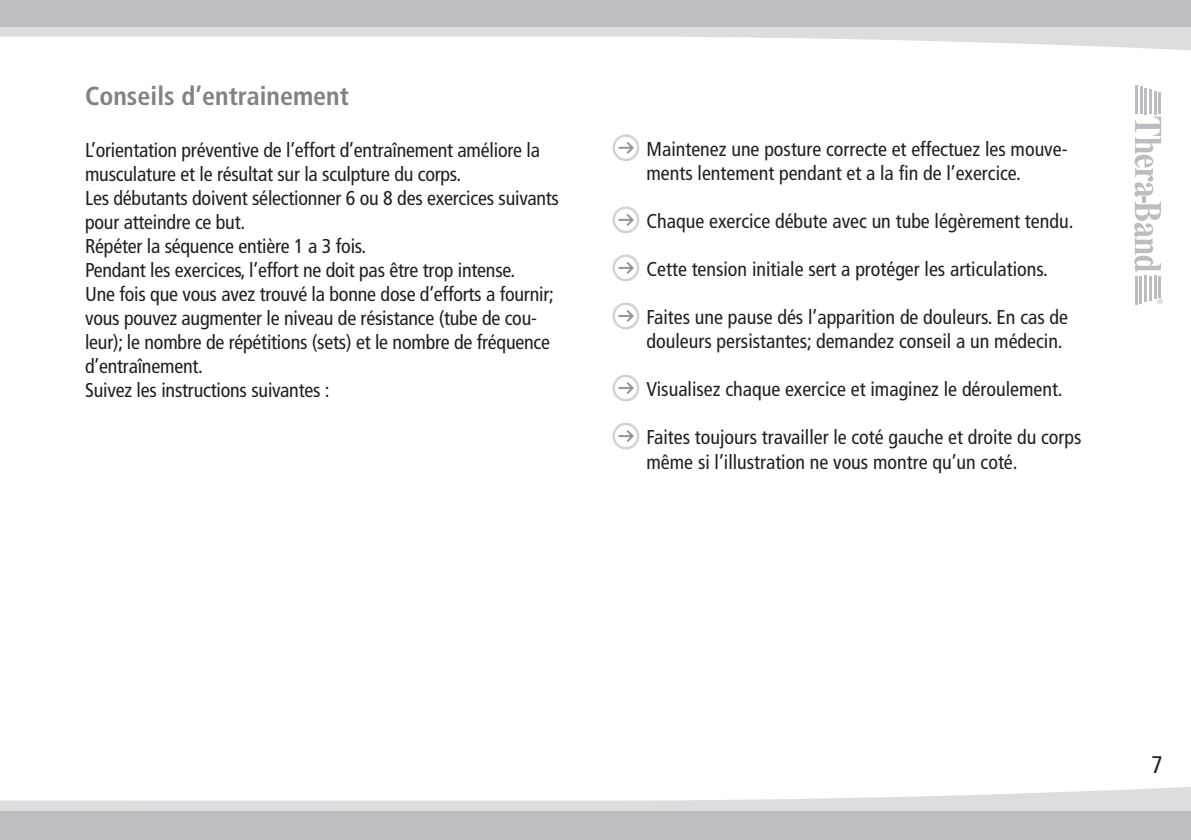
<style>
.page{position:relative;width:1191px;height:840px;background:#fff}
.page>*{position:absolute;margin:0;border:0;box-sizing:border-box;transform-origin:0 0}
.t1{font:700 condensed 26px "Frutiger";color:#808285}
.t2{font:condensed 24px "Frutiger";color:#231f20}
.t3{font:condensed 20px/24px "Frutiger";letter-spacing:-.01em;color:#231f20}
</style>
<div class="page">
<hr style="left:1135px;top:85px;width:2px;height:29px;background:#bcbdc0">
<hr style="left:1158px;top:92px;width:3px;height:22px;background:#bcbdc0">
<hr style="left:1154px;top:91px;width:2px;height:23px;background:#bcbdc0">
<hr style="left:1149px;top:89px;width:2px;height:25px;background:#bcbdc0">
<hr style="left:1144px;top:88px;width:3px;height:26px;background:#bcbdc0">
<hr style="left:1139px;top:86px;width:3px;height:28px;background:#bcbdc0">
<hr style="left:1134px;top:276px;width:3px;height:28px;background:#bcbdc0">
<hr style="left:1158px;top:276px;width:3px;height:21px;background:#bcbdc0">
<hr style="left:1153px;top:276px;width:3px;height:23px;background:#bcbdc0">
<hr style="left:1149px;top:276px;width:2px;height:24px;background:#bcbdc0">
<hr style="left:1144px;top:276px;width:3px;height:26px;background:#bcbdc0">
<hr style="left:1139px;top:276px;width:3px;height:27px;background:#bcbdc0">
<svg style="left:1157px;top:298px;width:5px;height:6px"></svg>
<svg style="left:1134px;top:116px;width:27px;height:156px"></svg>
<svg style="left:0;top:787px;width:1191px;height:24px;fill:#dcdddf"></svg>
<svg style="left:0;top:26px;width:1191px;height:25px"></svg>
<div style="left:0;top:811px;width:1191px;height:28px;background:#bcbdc0"></div>
<div style="left:0;top:0;width:1191px;height:26px;background:#bcbdc0"></div>
<svg style="left:613px;top:135px;width:25px;height:25px"></svg>
<div style="left:612px;top:134px;width:27px;height:27px;border:2px solid #d1d2d4;border-radius:50%"></div>
<svg style="left:617px;top:140px;width:18px;height:15px"></svg>
<svg style="left:613px;top:207px;width:25px;height:25px"></svg>
<div style="left:612px;top:206px;width:27px;height:27px;border:2px solid #d1d2d4;border-radius:50%"></div>
<svg style="left:617px;top:212px;width:18px;height:15px"></svg>
<svg style="left:613px;top:255px;width:25px;height:25px"></svg>
<div style="left:612px;top:254px;width:27px;height:27px;border:2px solid #d1d2d4;border-radius:50%"></div>
<svg style="left:617px;top:260px;width:18px;height:15px"></svg>
<svg style="left:613px;top:303px;width:25px;height:25px"></svg>
<div style="left:612px;top:302px;width:27px;height:27px;border:2px solid #d1d2d4;border-radius:50%"></div>
<svg style="left:617px;top:308px;width:18px;height:15px"></svg>
<svg style="left:613px;top:375px;width:25px;height:25px"></svg>
<div style="left:612px;top:374px;width:27px;height:27px;border:2px solid #d1d2d4;border-radius:50%"></div>
<svg style="left:617px;top:380px;width:18px;height:15px"></svg>
<svg style="left:613px;top:423px;width:25px;height:25px"></svg>
<div style="left:612px;top:422px;width:27px;height:27px;border:2px solid #d1d2d4;border-radius:50%"></div>
<svg style="left:617px;top:428px;width:18px;height:15px"></svg>
<h1 class="t1" style="left:85px;top:85px;width:265px">Conseils d’entrainement</h1>
<p class="t3" style="left:85px;top:139px;width:475px">L’orientation préventive de l’effort d’entraînement améliore la musculature et le résultat sur la sculpture du corps.<br>Les débutants doivent sélectionner 6 ou 8 des exercices suivants pour atteindre ce but.<br>Répéter la séquence entière 1 a 3 fois.<br>Pendant les exercices, l’effort ne doit pas être trop intense.<br>Une fois que vous avez trouvé la bonne dose d’efforts a fournir; vous pouvez augmenter le niveau de résistance (tube de cou&shy;leur); le nombre de répétitions (sets) et le nombre de fréquence d’entraînement.<br>Suivez les instructions suivantes :</p>
<p class="t3" style="left:646px;top:139px;width:422px">Maintenez une posture correcte et effectuez les mouve&shy;ments lentement pendant et a la fin de l’exercice.</p>
<p class="t3" style="left:646px;top:211px;width:428px">Chaque exercice débute avec un tube légèrement tendu.</p>
<p class="t3" style="left:646px;top:259px;width:403px">Cette tension initiale sert a protéger les articulations.</p>
<p class="t3" style="left:646px;top:307px;width:423px">Faites une pause dés l’apparition de douleurs. En cas de douleurs persistantes; demandez conseil a un médecin.</p>
<p class="t3" style="left:646px;top:379px;width:418px">Visualisez chaque exercice et imaginez le déroulement.</p>
<p class="t3" style="left:646px;top:427px;width:436px">Faites toujours travailler le coté gauche et droite du corps même si l’illustration ne vous montre qu’un coté.</p>
<p class="t2" style="left:1151px;top:754px;width:13px">7</p>
</div>
